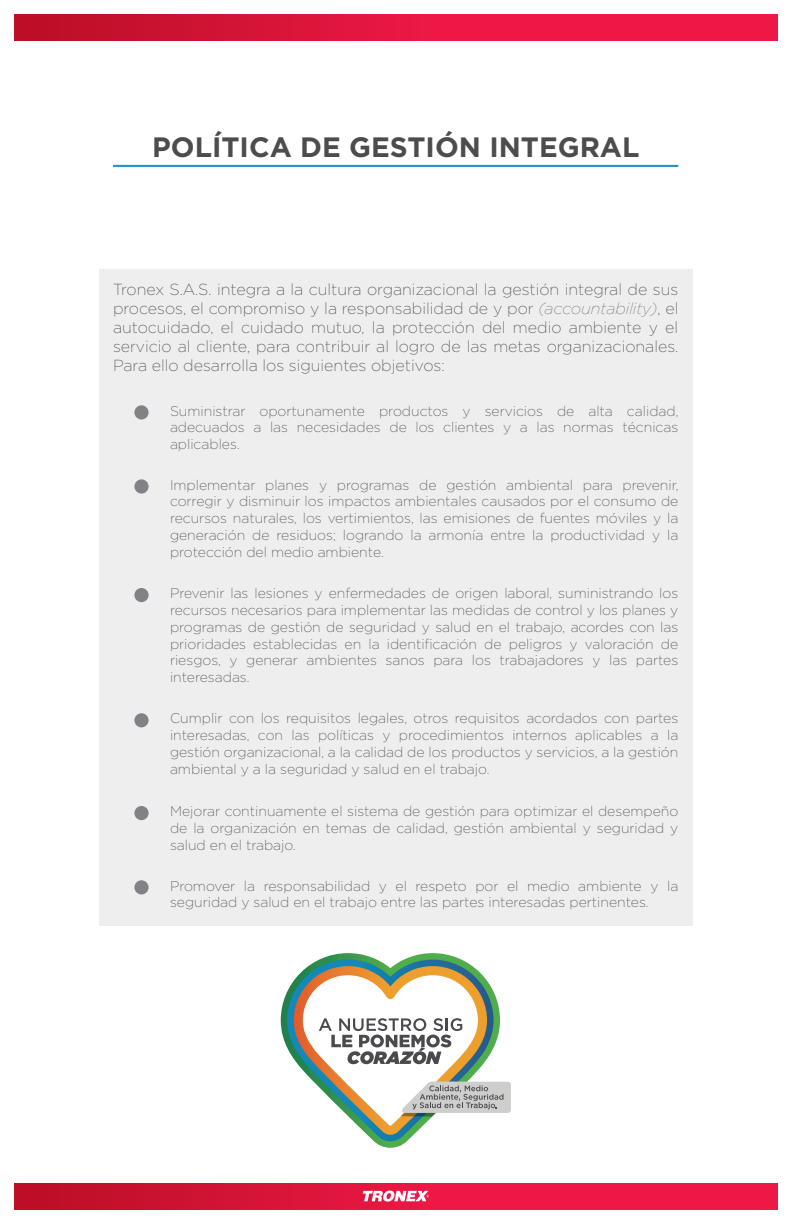
<style>
.page{position:relative;width:792px;height:1224px;background:#fff}
.page>*{position:absolute;margin:0;border:0;box-sizing:border-box;transform-origin:0 0}
.t1{font:700 28px "Gotham";color:#4b4c4d}
.t2{font:200 16px/19.2px "Gotham";color:#4b4c4d;text-align:justify}
.t3{font:200 14px/16.8px "Gotham";color:#4b4c4d;text-align:justify}
.s1{font-family:"Gotham HTF";font-weight:100;font-style:italic}
</style>
<div class="page">
<div style="left:99px;top:269px;width:593px;height:657px;background:#eeeeef"></div>
<div style="left:134px;top:405px;width:15px;height:15px;background:#808285;border-radius:50%"></div>
<div style="left:134px;top:479px;width:15px;height:15px;background:#808285;border-radius:50%"></div>
<div style="left:134px;top:588px;width:15px;height:14px;background:#808285;border-radius:50%"></div>
<div style="left:134px;top:713px;width:15px;height:14px;background:#808285;border-radius:50%"></div>
<div style="left:134px;top:880px;width:15px;height:14px;background:#808285;border-radius:50%"></div>
<div style="left:134px;top:806px;width:15px;height:14px;background:#808285;border-radius:50%"></div>
<svg style="left:281px;top:953px;width:181px;height:195px"></svg>
<svg style="left:287px;top:960px;width:224px;height:181px"></svg>
<div style="left:14px;top:1183px;width:764px;height:27px;background:linear-gradient(to right,#c2112c,#fa1a4d)"></div>
<div style="left:14px;top:14px;width:764px;height:26px;background:linear-gradient(to right,#c2112c,#fa1a4d)"></div>
<svg style="left:363px;top:1191px;width:66px;height:11px"></svg>
<hr style="left:113px;top:165px;width:565px;height:2px;background:#1a8fc5">
<h1 class="t1" style="left:152px;top:131px;width:489px">POLÍTICA DE GESTIÓN INTEGRAL</h1>
<p class="t2" style="left:113px;top:279px;width:567px">Tronex S.A.S. integra a la cultura organizacional la gestión integral de sus procesos, el compromiso y la responsabilidad de y por <span class="s1">(accountability)</span>, el autocuidado, el cuidado mutuo, la protección del medio ambiente y el servicio al cliente, para contribuir al logro de las metas organizacionales.<br>Para ello desarrolla los siguientes objetivos:</p>
<p class="t3" style="left:170px;top:402px;width:510px">Suministrar oportunamente productos y servicios de alta calidad, adecuados a las necesidades de los clientes y a las normas técnicas aplicables.</p>
<p class="t3" style="left:170px;top:476px;width:510px">Implementar planes y programas de gestión ambiental para prevenir, corregir y disminuir los impactos ambientales causados por el consumo de recursos naturales, los vertimientos, las emisiones de fuentes móviles y la generación de residuos; logrando la armonía entre la productividad y la protección del medio ambiente.</p>
<p class="t3" style="left:170px;top:585px;width:510px">Prevenir las lesiones y enfermedades de origen laboral, suministrando los recursos necesarios para implementar las medidas de control y los planes y programas de gestión de seguridad y salud en el trabajo, acordes con las prioridades establecidas en la identificación de peligros y valoración de riesgos, y generar ambientes sanos para los trabajadores y las partes interesadas.</p>
<p class="t3" style="left:170px;top:710px;width:510px">Cumplir con los requisitos legales, otros requisitos acordados con partes interesadas, con las políticas y procedimientos internos aplicables a la gestión organizacional, a la calidad de los productos y servicios, a la gestión ambiental y a la seguridad y salud en el trabajo.</p>
<p class="t3" style="left:170px;top:803px;width:510px">Mejorar continuamente el sistema de gestión para optimizar el desempeño de la organización en temas de calidad, gestión ambiental y seguridad y salud en el trabajo.</p>
<p class="t3" style="left:170px;top:877px;width:510px">Promover la responsabilidad y el respeto por el medio ambiente y la seguridad y salud en el trabajo entre las partes interesadas pertinentes.</p>
</div>
